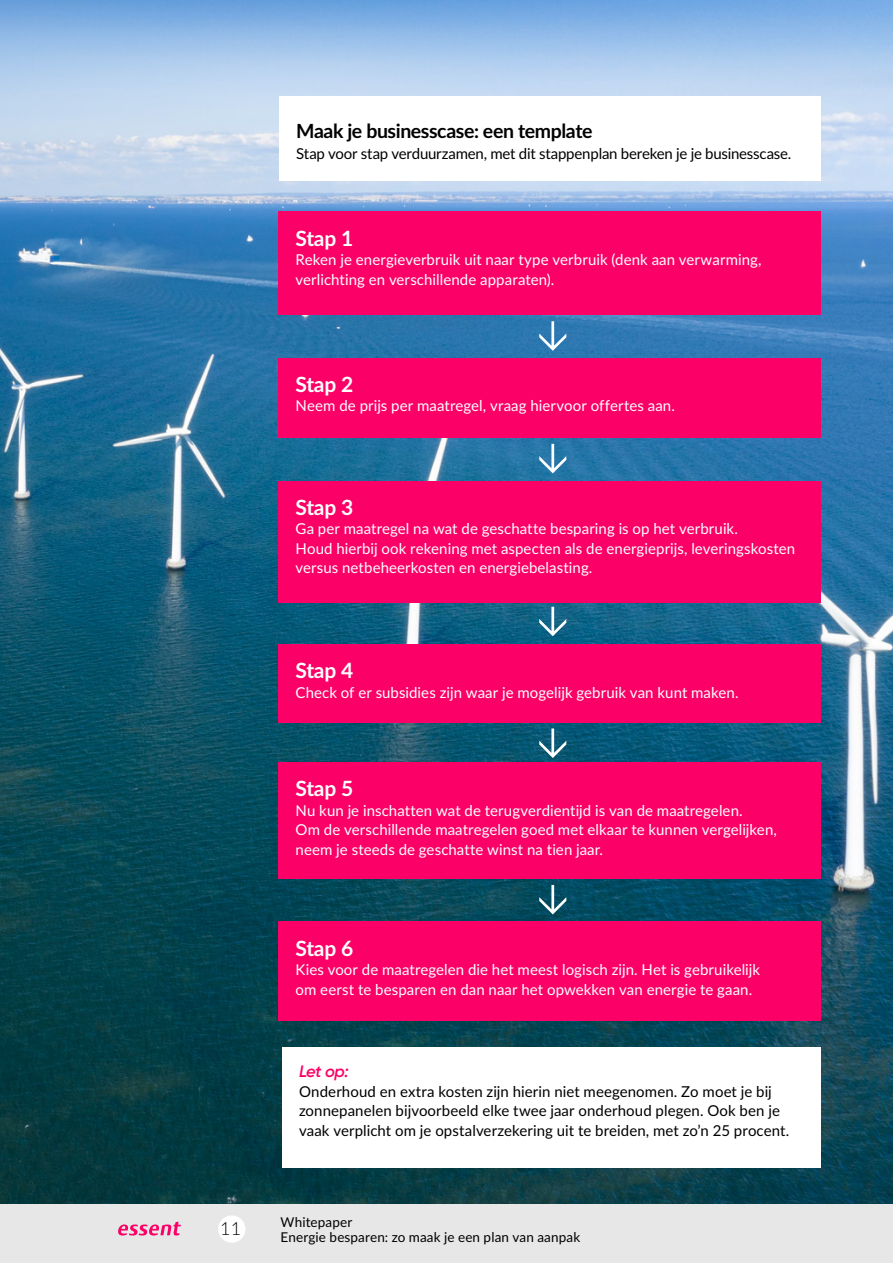
<style>
.page{position:relative;width:893px;height:1263px;background:#fff}
.page>*{position:absolute;margin:0;border:0;box-sizing:border-box;transform-origin:0 0}
.t1{font:700 21px "Lato";letter-spacing:-.01em;color:#fff}
.t2{font:700 19.5px "Lato";letter-spacing:-.02em;color:#000}
.t3{font:300 18px "Lato";color:#000}
.t4{font:italic 600 16.5px "Gilroy";color:#fb0066}
.t5{font:15px/19.5px "Lato";letter-spacing:.005em;color:#fff}
.t6{font:15px/19.5px "Lato";letter-spacing:.005em;color:#000}
.t7{font:15px "Lato";letter-spacing:-.015em;color:#000}
.t8{font:13.5px/15px "Lato";letter-spacing:.01em;color:#000}
</style>
<div class="page">
<div style="left:0;top:1204px;width:893px;height:59px;background:#e7e7e7"></div>
<div style="left:218px;top:1215px;width:27px;height:28px;background:#fff;border-radius:50%"></div>
<svg style="left:118px;top:1222px;width:63px;height:13px"></svg>
<img style="left:0;top:0;width:893px;height:1203px">
<div style="left:279px;top:212px;width:542px;height:103px;background:#fb0066"></div>
<div style="left:279px;top:358px;width:542px;height:80px;background:#fb0066"></div>
<div style="left:279px;top:481px;width:542px;height:121px;background:#fb0066"></div>
<div style="left:279px;top:644px;width:542px;height:79px;background:#fb0066"></div>
<div style="left:279px;top:762px;width:542px;height:117px;background:#fb0066"></div>
<div style="left:279px;top:922px;width:542px;height:99px;background:#fb0066"></div>
<div style="left:282px;top:1047px;width:539px;height:120px;background:#fff"></div>
<svg style="left:539px;top:321px;width:27px;height:30px"></svg>
<svg style="left:539px;top:444px;width:27px;height:29px"></svg>
<svg style="left:539px;top:607px;width:27px;height:29px"></svg>
<svg style="left:539px;top:728px;width:27px;height:30px"></svg>
<svg style="left:539px;top:885px;width:27px;height:29px"></svg>
<div style="left:279px;top:96px;width:542px;height:84px;background:#fff"></div>
<h2 class="t2" style="left:296px;top:117px;width:298px">Maak je businesscase: een template</h2>
<p class="t7" style="left:296px;top:143px;width:497px">Stap voor stap verduurzamen, met dit stappenplan bereken je je businesscase.</p>
<h1 class="t1" style="left:296px;top:222px;width:59px">Stap 1</h1>
<p class="t5" style="left:296px;top:249px;width:467px">Reken je energieverbruik uit naar type verbruik (denk aan verwarming, verlichting en verschillende apparaten).</p>
<h1 class="t1" style="left:296px;top:368px;width:59px">Stap 2</h1>
<p class="t5" style="left:296px;top:395px;width:381px">Neem de prijs per maatregel, vraag hiervoor offertes aan.</p>
<h1 class="t1" style="left:296px;top:491px;width:59px">Stap 3</h1>
<p class="t5" style="left:296px;top:518px;width:501px">Ga per maatregel na wat de geschatte besparing is op het verbruik.<br>Houd hierbij ook rekening met aspecten als de energieprijs, leveringskosten versus netbeheerkosten en energiebelasting.</p>
<h1 class="t1" style="left:296px;top:655px;width:59px">Stap 4</h1>
<p class="t5" style="left:296px;top:682px;width:445px">Check of er subsidies zijn waar je mogelijk gebruik van kunt maken.</p>
<h1 class="t1" style="left:296px;top:773px;width:59px">Stap 5</h1>
<p class="t5" style="left:296px;top:800px;width:483px">Nu kun je inschatten wat de terugverdientijd is van de maatregelen.<br>Om de verschillende maatregelen goed met elkaar te kunnen vergelijken, neem je steeds de geschatte winst na tien jaar.</p>
<h1 class="t1" style="left:296px;top:932px;width:59px">Stap 6</h1>
<p class="t5" style="left:296px;top:959px;width:466px">Kies voor de maatregelen die het meest logisch zijn. Het is gebruikelijk om eerst te besparen en dan naar het opwekken van energie te gaan.</p>
<p class="t4" style="left:299px;top:1061px;width:51px">Let op:</p>
<p class="t6" style="left:299px;top:1081px;width:492px">Onderhoud en extra kosten zijn hierin niet meegenomen. Zo moet je bij zonnepanelen bijvoorbeeld elke twee jaar onderhoud plegen. Ook ben je vaak verplicht om je opstalverzekering uit te breiden, met zo’n 25 procent.</p>
<p class="t3" style="left:220px;top:1215px;width:22px">11</p>
<p class="t8" style="left:281px;top:1214px;width:301px">Whitepaper<br>Energie besparen: zo maak je een plan van aanpak</p>
</div>
